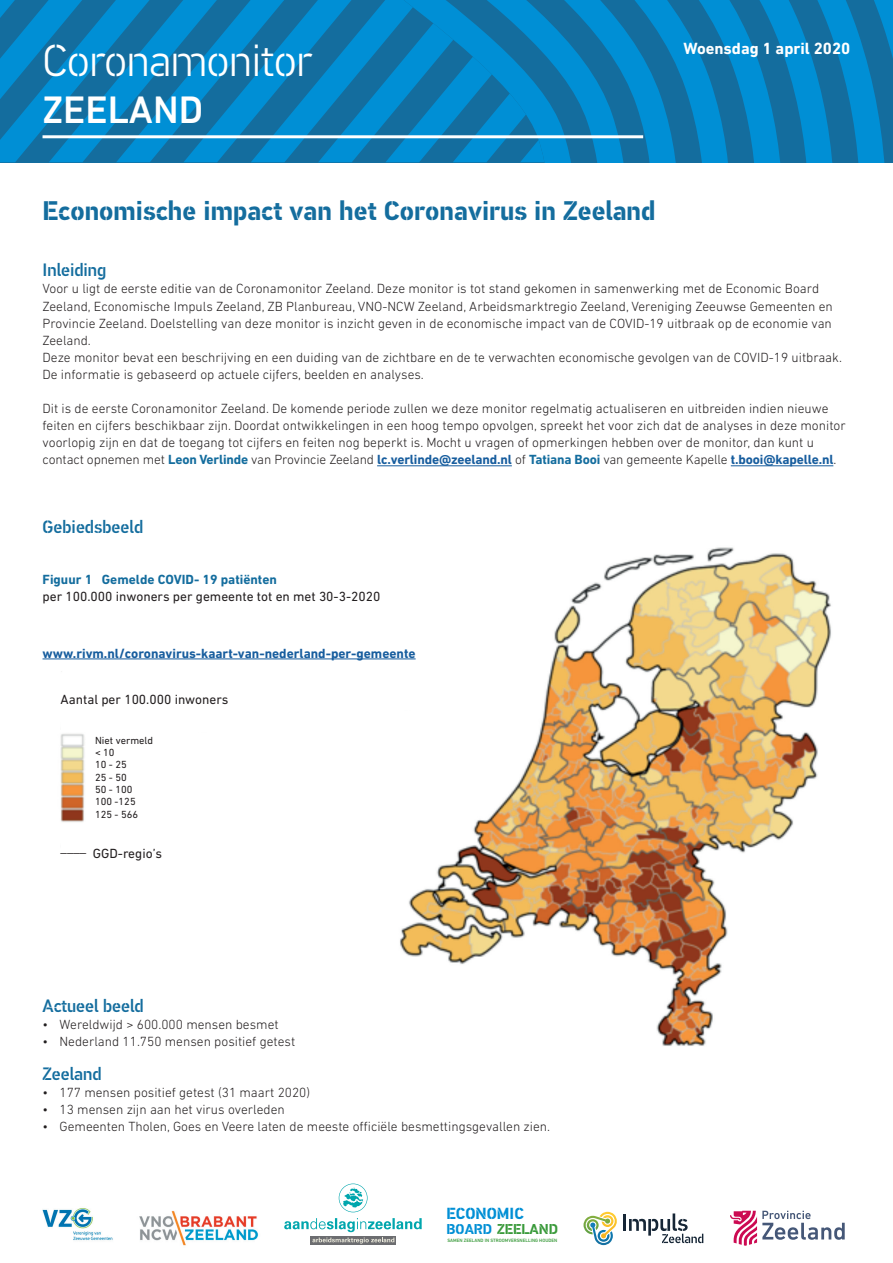
<style>
.page{position:relative;width:893px;height:1263px;background:#fff}
.page>*{position:absolute;margin:0;border:0;box-sizing:border-box;transform-origin:0 0}
.t1{font:300 45px "PF Din Stencil";color:#fff}
.t2{font:500 39px "DIN Next LT Pro";color:#fff}
.Subkop{font:700 27px "PF Din Stencil";color:#146d9e}
.sub_tussenkop_bold{font:500 18px "PF Din Stencil";color:#146d9e}
.Brood{font:700 16.5px "DIN Next LT Pro";color:#fff}
.t3{font:700 16.2px "PF Din Stencil";color:#008fd5}
.t4{font:700 14.4px "PF Din Stencil";color:#3a9a3b}
.Brood-2{font:300 13.5px/17.1px "DIN Next LT Pro";color:#231f20}
.Brood_inspring_4{font:300 13.5px "DIN Next LT Pro";color:#231f20}
.Brood-3{font:13.5px "DIN Next LT Pro";color:#231f20}
.Brood-4{font:700 13.5px "DIN Next LT Pro";color:#175d9e}
.Brood-5{font:700 13.5px "DIN Next LT Pro";color:#146d9e}
.Brood-6{font:10.5px "DIN Next LT Pro";color:#231f20}
.t5{font:500 4.8px "DIN Next LT Pro";color:#3a9a3b}
.s1{font-weight:700;color:#146d9e}
.s2{font-weight:700;color:#175d9e}
.s3{color:#008fd5}
</style>
<div class="page">
<svg style="left:0;top:0;width:893px;height:162px;background:#0a7eb9"></svg>
<hr style="left:377px;top:465px;width:135px;height:1px;background:#175d9e">
<hr style="left:731px;top:465px;width:102px;height:1px;background:#175d9e">
<hr style="left:43px;top:135px;width:600px;height:3px;background:#fff">
<svg style="left:730px;top:1211px;width:115px;height:35px"></svg>
<svg style="left:583px;top:1212px;width:34px;height:33px"></svg>
<hr style="left:623px;top:1214px;width:3px;height:17px;background:#162636">
<svg style="left:629px;top:1213px;width:74px;height:30px"></svg>
<img style="left:43px;top:1208px;width:70px;height:33px">
<img style="left:48px;top:658px;width:162px;height:164px">
<div style="left:61px;top:691px;width:176px;height:40px;background:#fff"></div>
<div style="left:87px;top:731px;width:111px;height:91px;background:#fff"></div>
<img style="left:400px;top:547px;width:431px;height:499px">
<div style="left:357px;top:550px;width:150px;height:159px;background:#fff"></div>
<hr style="left:43px;top:659px;width:373px;height:1px;background:#175d9e">
<div style="left:43px;top:567px;width:474px;height:58px;background:#fff"></div>
<img style="left:139px;top:1210px;width:120px;height:36px">
<svg style="left:339px;top:1183px;width:29px;height:29px"></svg>
<div style="left:310px;top:1236px;width:86px;height:8px;background:#6c6d70"></div>
<svg style="left:284px;top:1218px;width:138px;height:25px"></svg>
<p class="t1" style="left:43px;top:36px;width:271px">Coronamonitor</p>
<p class="t2" style="left:43px;top:87px;width:162px">ZEELAND</p>
<p class="Brood" style="left:683px;top:39px;width:168px">Woensdag 1 april 2020</p>
<p class="Subkop" style="left:43px;top:194px;width:614px">Economische impact van het Coronavirus in Zeeland</p>
<p class="sub_tussenkop_bold" style="left:43px;top:260px;width:65px">Inleiding</p>
<p class="Brood-2" style="left:43px;top:280px;width:792px">Voor u ligt de eerste editie van de Coronamonitor Zeeland. Deze monitor is tot stand gekomen in samenwerking met de Economic Board Zeeland, Economische Impuls Zeeland, ZB Planbureau, VNO-NCW Zeeland, Arbeidsmarktregio Zeeland, Vereniging Zeeuwse Gemeenten en Provincie Zeeland. Doelstelling van deze monitor is inzicht geven in de economische impact van de COVID-19 uitbraak op de economie van Zeeland.</p>
<p class="Brood-2" style="left:43px;top:349px;width:801px">Deze monitor bevat een beschrijving en een duiding van de zichtbare en de te verwachten economische gevolgen van de COVID-19 uitbraak.<br>De informatie is gebaseerd op actuele cijfers, beelden en analyses.</p>
<p class="Brood-2" style="left:43px;top:400px;width:805px">Dit is de eerste Coronamonitor Zeeland. De komende periode zullen we deze monitor regelmatig actualiseren en uitbreiden indien nieuwe feiten en cijfers beschikbaar zijn. Doordat ontwikkelingen in een hoog tempo opvolgen, spreekt het voor zich dat de analyses in deze monitor voorlopig zijn en dat de toegang tot cijfers en feiten nog beperkt is. Mocht u vragen of opmerkingen hebben over de monitor, dan kunt u contact opnemen met <span class="s1">Leon Verlinde</span> van Provincie Zeeland <span class="s2">lc.verlinde@zeeland.nl</span> of <span class="s1">Tatiana Booi</span> van gemeente Kapelle <span class="s2">t.booi@kapelle.nl</span>.</p>
<p class="sub_tussenkop_bold" style="left:43px;top:516px;width:102px">Gebiedsbeeld</p>
<p class="Brood-5" style="left:43px;top:572px;width:236px">Figuur 1 Gemelde COVID- 19 patiënten</p>
<p class="Brood-3" style="left:43px;top:589px;width:339px">per 100.000 inwoners per gemeente tot en met 30-3-2020</p>
<p class="Brood-4" style="left:43px;top:645px;width:375px">www.rivm.nl/coronavirus-kaart-van-nederland-per-gemeente</p>
<p class="Brood-3" style="left:61px;top:691px;width:169px">Aantal per 100.000 inwoners</p>
<p class="Brood-6" style="left:95px;top:734px;width:60px">Niet vermeld</p>
<p class="Brood-6" style="left:95px;top:746px;width:21px">&lt; 10</p>
<p class="Brood-6" style="left:95px;top:759px;width:33px">10 - 25</p>
<p class="Brood-6" style="left:95px;top:771px;width:33px">25 - 50</p>
<p class="Brood-6" style="left:95px;top:783px;width:39px">50 - 100</p>
<p class="Brood-6" style="left:95px;top:796px;width:42px">100 -125</p>
<p class="Brood-6" style="left:95px;top:808px;width:45px">125 - 566</p>
<p class="Brood-3" style="left:61px;top:845px;width:103px">____ GGD-regio’s</p>
<p class="sub_tussenkop_bold" style="left:43px;top:995px;width:103px">Actueel beeld</p>
<p class="Brood_inspring_4" style="left:43px;top:1016px;width:238px">• Wereldwijd &gt; 600.000 mensen besmet</p>
<p class="Brood_inspring_4" style="left:43px;top:1033px;width:254px">• Nederland 11.750 mensen positief getest</p>
<p class="sub_tussenkop_bold" style="left:43px;top:1063px;width:61px">Zeeland</p>
<p class="Brood_inspring_4" style="left:43px;top:1085px;width:269px">• 177 mensen positief getest (31 maart 2020)</p>
<p class="Brood_inspring_4" style="left:43px;top:1102px;width:244px">• 13 mensen zijn aan het virus overleden</p>
<p class="Brood_inspring_4" style="left:43px;top:1119px;width:509px">• Gemeenten Tholen, Goes en Veere laten de meeste officiële besmettingsgevallen zien.</p>
<p class="t3" style="left:446px;top:1204px;width:79px">ECONOMIC</p>
<p class="t4" style="left:446px;top:1220px;width:113px"><span class="s3">BOARD</span> ZEELAND</p>
<p class="t5" style="left:447px;top:1238px;width:111px">SAMEN ZEELAND IN STROOMVERSNELLING HOUDEN</p>
</div>
